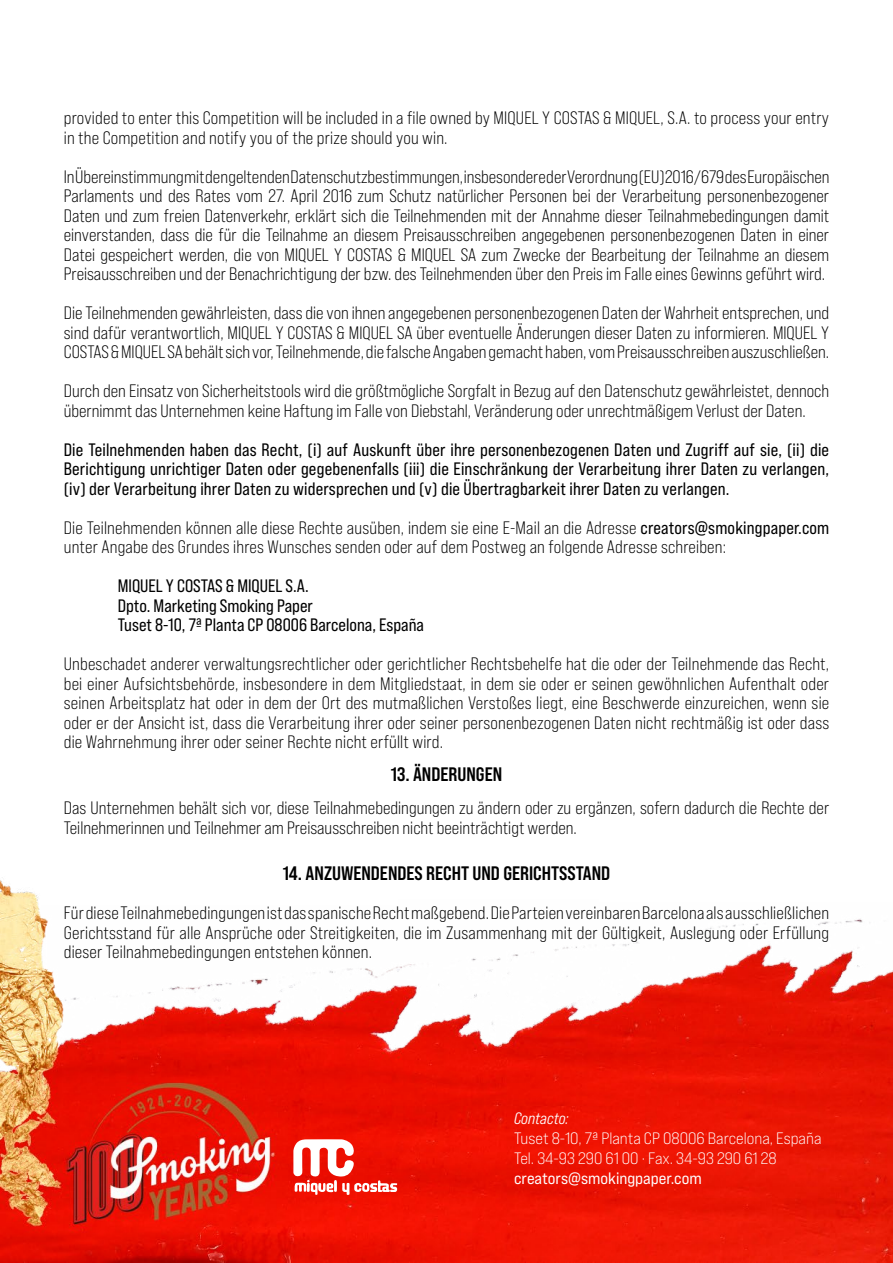
<style>
.page{position:relative;width:893px;height:1263px;background:#fff}
.page>*{position:absolute;margin:0;border:0;box-sizing:border-box;transform-origin:0 0}
.t1{font:19.5px "Bebas Neue Pro Sm E Bd";color:#000}
.t2{font:18px/19.5px "Bebas Neue Pro Sm E Bk";color:#000}
.t3{font:18px/19.5px "Bebas Neue Pro Sm E Rg";color:#000;text-align:justify}
.t4{font:16.5px/19.8px "Bebas Neue Pro Exp Bk";color:#fff}
.t5{font:16.5px "Bebas Neue Pro Exp Rg";color:#fff}
.t6{font:16.5px "Bebas Neue Pro Sm E Md It";color:#fff}
.s1{font-family:"Bebas Neue Pro Sm E Rg"}
</style>
<div class="page">
<img style="left:0;top:880px;width:893px;height:383px">
<svg style="left:293px;top:1139px;width:105px;height:56px"></svg>
<p class="t2" style="left:64px;top:108px;width:767px">provided to enter this Competition will be included in a file owned by MIQUEL Y COSTAS &amp; MIQUEL, S.A. to process your entry in the Competition and notify you of the prize should you win.</p>
<p class="t2" style="left:64px;top:167px;width:767px;text-align:justify">In Übereinstimmung mit den geltenden Datenschutzbestimmungen, insbesondere der Verordnung (EU) 2016/679 des Europäischen Parlaments und des Rates vom 27. April 2016 zum Schutz natürlicher Personen bei der Verarbeitung personenbezogener Daten und zum freien Datenverkehr, erklärt sich die Teilnehmenden mit der Annahme dieser Teilnahmebedingungen damit einverstanden, dass die für die Teilnahme an diesem Preisausschreiben angegebenen personenbezogenen Daten in einer Datei gespeichert werden, die von MIQUEL Y COSTAS &amp; MIQUEL SA zum Zwecke der Bearbeitung der Teilnahme an diesem Preisausschreiben und der Benachrichtigung der bzw. des Teilnehmenden über den Preis im Falle eines Gewinns geführt wird.</p>
<p class="t2" style="left:64px;top:303px;width:767px;text-align:justify">Die Teilnehmenden gewährleisten, dass die von ihnen angegebenen personenbezogenen Daten der Wahrheit entsprechen, und sind dafür verantwortlich, MIQUEL Y COSTAS &amp; MIQUEL SA über eventuelle Änderungen dieser Daten zu informieren. MIQUEL Y COSTAS &amp; MIQUEL SA behält sich vor, Teilnehmende, die falsche Angaben gemacht haben, vom Preisausschreiben auszuschließen.</p>
<p class="t2" style="left:64px;top:381px;width:767px">Durch den Einsatz von Sicherheitstools wird die größtmögliche Sorgfalt in Bezug auf den Datenschutz gewährleistet, dennoch übernimmt das Unternehmen keine Haftung im Falle von Diebstahl, Veränderung oder unrechtmäßigem Verlust der Daten.</p>
<p class="t3" style="left:64px;top:439px;width:767px">Die Teilnehmenden haben das Recht, (i) auf Auskunft über ihre personenbezogenen Daten und Zugriff auf sie, (ii) die Berichtigung unrichtiger Daten oder gegebenenfalls (iii) die Einschränkung der Verarbeitung ihrer Daten zu verlangen, (iv) der Verarbeitung ihrer Daten zu widersprechen und (v) die Übertragbarkeit ihrer Daten zu verlangen.</p>
<p class="t2" style="left:64px;top:518px;width:767px">Die Teilnehmenden können alle diese Rechte ausüben, indem sie eine E-Mail an die Adresse <span class="s1">creators@smokingpaper.com </span>unter Angabe des Grundes ihres Wunsches senden oder auf dem Postweg an folgende Adresse schreiben:</p>
<p class="t3" style="left:118px;top:576px;width:308px;text-align:left">MIQUEL Y COSTAS &amp; MIQUEL S.A.<br>Dpto. Marketing Smoking Paper<br>Tuset 8-10, 7ª Planta CP 08006 Barcelona, España</p>
<p class="t2" style="left:64px;top:654px;width:767px;text-align:justify">Unbeschadet anderer verwaltungsrechtlicher oder gerichtlicher Rechtsbehelfe hat die oder der Teilnehmende das Recht, bei einer Aufsichtsbehörde, insbesondere in dem Mitgliedstaat, in dem sie oder er seinen gewöhnlichen Aufenthalt oder seinen Arbeitsplatz hat oder in dem der Ort des mutmaßlichen Verstoßes liegt, eine Beschwerde einzureichen, wenn sie oder er der Ansicht ist, dass die Verarbeitung ihrer oder seiner personenbezogenen Daten nicht rechtmäßig ist oder dass die Wahrnehmung ihrer oder seiner Rechte nicht erfüllt wird.</p>
<p class="t1" style="left:391px;top:763px;width:113px">13. ÄNDERUNGEN</p>
<p class="t2" style="left:64px;top:798px;width:767px">Das Unternehmen behält sich vor, diese Teilnahmebedingungen zu ändern oder zu ergänzen, sofern dadurch die Rechte der<br>Teilnehmerinnen und Teilnehmer am Preisausschreiben nicht beeinträchtigt werden.</p>
<p class="t1" style="left:283px;top:862px;width:329px">14. ANZUWENDENDES RECHT UND GERICHTSSTAND</p>
<p class="t2" style="left:64px;top:903px;width:767px;text-align:justify">Für diese Teilnahmebedingungen ist das spanische Recht maßgebend. Die Parteien vereinbaren Barcelona als ausschließlichen Gerichtsstand für alle Ansprüche oder Streitigkeiten, die im Zusammenhang mit der Gültigkeit, Auslegung oder Erfüllung dieser Teilnahmebedingungen entstehen können.</p>
<p class="t6" style="left:514px;top:1109px;width:56px">Contacto:</p>
<p class="t4" style="left:514px;top:1128px;width:309px">Tuset 8-10, 7ª Planta CP 08006 Barcelona, España<br>Tel. 34-93 290 61 00 · Fax. 34-93 290 61 28</p>
<p class="t5" style="left:514px;top:1168px;width:189px">creators@smokingpaper.com</p>
</div>
